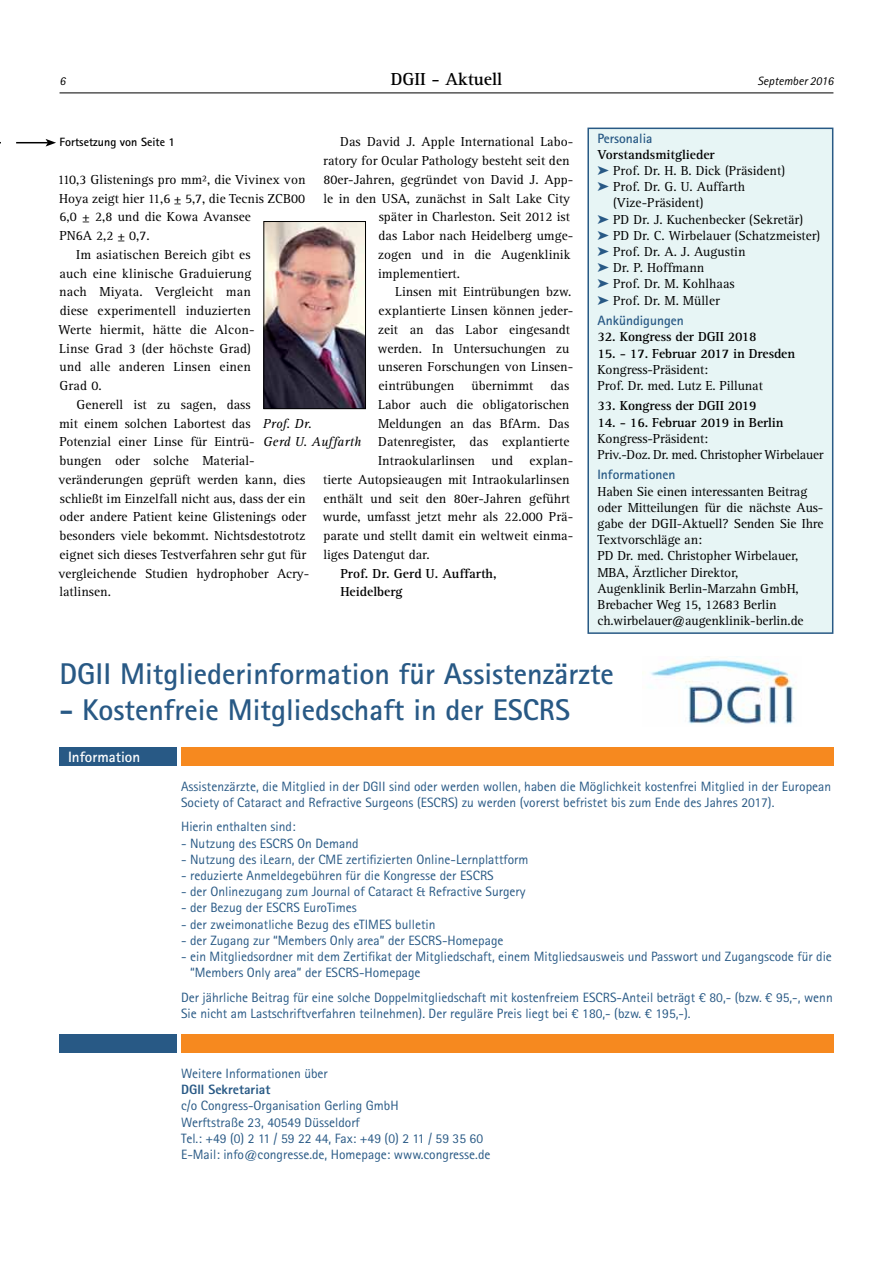
<style>
.page{position:relative;width:893px;height:1263px;background:#fff}
.page>*{position:absolute;margin:0;border:0;box-sizing:border-box;transform-origin:0 0}
.t1{font:700 30px "Rotis Sans Serif Std";color:#285985}
.t2{font:700 18px "Rotis Serif Std";color:#000}
.t3{font:700 15px "Rotis Sans Serif Std";color:#fff}
.t4{font:13.5px/16.2px "Rotis Serif Std";color:#000}
.t5{font:13.5px/16.2px "Rotis Sans Serif Std";color:#285985}
.t6{font:700 13.5px/18.8px "Rotis Serif Std";letter-spacing:-.01em;color:#000}
.t7{font:13.5px/16.2px "Rotis Serif Std";letter-spacing:-.02em;color:#000}
.t8{font:700 13.5px "Rotis Sans Serif Std";color:#285985}
.t9{font:italic 13.5px/18.8px "Rotis Serif Std";letter-spacing:.01em;color:#000}
.t10{font:800 13.5px "Rotis Sans Serif Std";color:#285985}
.t11{font:700 12px "Rotis Sans Serif Std";color:#000}
.t12{font:italic 12px "Rotis Sans Serif Std";color:#000}
</style>
<div class="page">
<hr style="left:60px;top:93px;width:773px;height:1px;background:#000">
<svg style="left:0;top:139px;width:56px;height:8px"></svg>
<img style="left:649px;top:656px;width:147px;height:68px">
<div style="left:60px;top:747px;width:117px;height:19px;background:#285985"></div>
<div style="left:60px;top:1034px;width:117px;height:19px;background:#285985"></div>
<div style="left:181px;top:747px;width:652px;height:19px;background:#f6891f"></div>
<div style="left:181px;top:1034px;width:652px;height:19px;background:#f6891f"></div>
<div style="left:588px;top:128px;width:245px;height:505px;background:#e7f5f5"></div>
<div style="left:587px;top:128px;width:246px;height:506px;border:2px solid #285985"></div>
<img style="left:266px;top:223px;width:98px;height:184px">
<div style="left:264px;top:221px;width:102px;height:188px;border:1px solid #000"></div>
<p class="t12" style="left:60px;top:74px;width:7px">6</p>
<h2 class="t2" style="left:391px;top:68px;width:113px">DGII - Aktuell</h2>
<p class="t12" style="left:757px;top:74px;width:77px">September 2016</p>
<p class="t4" style="left:340px;top:134px;width:234px">Das David J. Apple International Labo-</p>
<p class="t4" style="left:323px;top:153px;width:248px">ratory for Ocular Pathology besteht seit den</p>
<p class="t4" style="left:323px;top:172px;width:251px">80er-Jahren, gegründet von David J. App-</p>
<p class="t4" style="left:323px;top:190px;width:248px">le in den USA, zunächst in Salt Lake City</p>
<p class="t4" style="left:379px;top:209px;width:193px">später in Charleston. Seit 2012 ist</p>
<p class="t4" style="left:379px;top:228px;width:196px">das Labor nach Heidelberg umge-</p>
<p class="t4" style="left:378px;top:247px;width:194px">zogen und in die Augenklinik</p>
<p class="t4" style="left:378px;top:265px;width:83px">implementiert.</p>
<p class="t4" style="left:395px;top:284px;width:178px">Linsen mit Eintrübungen bzw.</p>
<p class="t4" style="left:379px;top:303px;width:196px">explantierte Linsen können jeder-</p>
<p class="t4" style="left:378px;top:322px;width:193px">zeit an das Labor eingesandt</p>
<p class="t4" style="left:378px;top:340px;width:193px">werden. In Untersuchungen zu</p>
<p class="t4" style="left:378px;top:359px;width:195px">unseren Forschungen von Linsen-</p>
<p class="t4" style="left:379px;top:378px;width:77px">eintrübungen</p>
<p class="t4" style="left:471px;top:378px;width:64px">übernimmt</p>
<p class="t4" style="left:550px;top:378px;width:20px">das</p>
<p class="t4" style="left:378px;top:397px;width:193px">Labor auch die obligatorischen</p>
<p class="t4" style="left:378px;top:415px;width:192px">Meldungen an das BfArm. Das</p>
<p class="t4" style="left:378px;top:434px;width:193px">Datenregister, das explantierte</p>
<p class="t4" style="left:378px;top:453px;width:197px">Intraokularlinsen und explan-</p>
<p class="t4" style="left:323px;top:472px;width:248px">tierte Autopsieaugen mit Intraokularlinsen</p>
<p class="t4" style="left:324px;top:490px;width:248px">enthält und seit den 80er-Jahren geführt</p>
<p class="t4" style="left:323px;top:509px;width:252px">wurde, umfasst jetzt mehr als 22.000 Prä-</p>
<p class="t4" style="left:323px;top:528px;width:251px">parate und stellt damit ein weltweit einma-</p>
<p class="t4" style="left:323px;top:547px;width:108px">liges Datengut dar.</p>
<p class="t6" style="left:340px;top:564px;width:158px">Prof. Dr. Gerd U. Auffarth,<br>Heidelberg</p>
<p class="t11" style="left:60px;top:135px;width:117px">Fortsetzung von Seite 1</p>
<p class="t4" style="left:57px;top:172px;width:250px">110,3 Glistenings pro mm², die Vivinex von</p>
<p class="t4" style="left:59px;top:190px;width:247px">Hoya zeigt hier 11,6 ± 5,7, die Tecnis ZCB00</p>
<p class="t4" style="left:59px;top:209px;width:193px">6,0 ± 2,8 und die Kowa Avansee</p>
<p class="t4" style="left:59px;top:228px;width:92px">PN6A 2,2 ± 0,7.</p>
<p class="t4" style="left:76px;top:247px;width:176px">Im asiatischen Bereich gibt es</p>
<p class="t4" style="left:60px;top:265px;width:193px">auch eine klinische Graduierung</p>
<p class="t4" style="left:59px;top:284px;width:193px">nach Miyata. Vergleicht man</p>
<p class="t4" style="left:60px;top:303px;width:193px">diese experimentell induzierten</p>
<p class="t4" style="left:58px;top:322px;width:198px">Werte hiermit, hätte die Alcon-</p>
<p class="t4" style="left:59px;top:340px;width:193px">Linse Grad 3 (der höchste Grad)</p>
<p class="t4" style="left:59px;top:359px;width:193px">und alle anderen Linsen einen</p>
<p class="t4" style="left:59px;top:378px;width:44px">Grad 0.</p>
<p class="t4" style="left:76px;top:397px;width:176px">Generell ist zu sagen, dass</p>
<p class="t4" style="left:59px;top:415px;width:193px">mit einem solchen Labortest das</p>
<p class="t4" style="left:59px;top:434px;width:197px">Potenzial einer Linse für Eintrü-</p>
<p class="t4" style="left:59px;top:453px;width:197px">bungen oder solche Material-</p>
<p class="t4" style="left:58px;top:472px;width:248px">veränderungen geprüft werden kann, dies</p>
<p class="t4" style="left:60px;top:490px;width:247px">schließt im Einzelfall nicht aus, dass der ein</p>
<p class="t4" style="left:60px;top:509px;width:248px">oder andere Patient keine Glistenings oder</p>
<p class="t4" style="left:59px;top:528px;width:248px">besonders viele bekommt. Nichtsdestotrotz</p>
<p class="t4" style="left:60px;top:547px;width:248px">eignet sich dieses Testverfahren sehr gut für</p>
<p class="t4" style="left:58px;top:565px;width:251px">vergleichende Studien hydrophober Acry-</p>
<p class="t4" style="left:59px;top:584px;width:53px">latlinsen.</p>
<p class="t9" style="left:263px;top:414px;width:100px">Prof. Dr.<br>Gerd U. Auffarth</p>
<p class="t8" style="left:597px;top:130px;width:56px">Personalia</p>
<p class="t6" style="left:597px;top:145px;width:119px">Vorstandsmitglieder</p>
<p class="t4" style="left:613px;top:163px;width:209px">Prof. Dr. H. B. Dick (Präsident)<br>Prof. Dr. G. U. Auffarth (Vize-Präsident)<br>PD Dr. J. Kuchenbecker (Sekretär)<br>PD Dr. C. Wirbelauer (Schatzmeister)<br>Prof. Dr. A. J. Augustin<br>Dr. P. Hoffmann<br>Prof. Dr. M. Kohlhaas<br>Prof. Dr. M. Müller</p>
<p class="t8" style="left:597px;top:312px;width:88px">Ankündigungen</p>
<p class="t6" style="left:597px;top:328px;width:161px">32. Kongress der DGII 2018</p>
<p class="t6" style="left:597px;top:344px;width:199px">15. - 17. Februar 2017 in Dresden</p>
<p class="t4" style="left:597px;top:362px;width:167px">Kongress-Präsident:<br>Prof. Dr. med. Lutz E. Pillunat</p>
<p class="t6" style="left:597px;top:397px;width:161px">33. Kongress der DGII 2019</p>
<p class="t6" style="left:597px;top:413px;width:187px">14. - 16. Februar 2019 in Berlin</p>
<p class="t7" style="left:597px;top:431px;width:227px">Kongress-Präsident:<br>Priv.-Doz. Dr. med. Christopher Wirbelauer</p>
<p class="t8" style="left:597px;top:466px;width:80px">Informationen</p>
<p class="t4" style="left:597px;top:483px;width:227px">Haben Sie einen interessanten Beitrag oder Mitteilungen für die nächste Aus&shy;gabe der DGII-Aktuell? Senden Sie Ihre Textvorschläge an:<br>PD Dr. med. Christopher Wirbelauer, MBA, Ärztlicher Direktor,<br>Augenklinik Berlin-Marzahn GmbH, Brebacher Weg 15, 12683 Berlin ch.wirbelauer@augenklinik-berlin.de</p>
<h1 class="t1" style="left:60px;top:655px;width:556px">DGII Mitgliederinformation für Assistenzärzte</h1>
<h1 class="t1" style="left:60px;top:691px;width:512px">- Kostenfreie Mitgliedschaft in der ESCRS</h1>
<p class="t3" style="left:68px;top:747px;width:74px">Information</p>
<p class="t5" style="left:181px;top:778px;width:651px">Assistenzärzte, die M itglied in der DGII sind oder werden wollen, haben die Möglichkeit kostenfrei M itglied in der European<br>Society of Cataract and Refractive Surgeons (ESCRS) zu werden (vorerst befristet bis zum Ende des Jahres 2017).</p>
<p class="t5" style="left:181px;top:819px;width:116px">Hierin enthalten sind:</p>
<p class="t5" style="left:181px;top:835px;width:179px">- Nutzung des ESCRS On Demand</p>
<p class="t5" style="left:181px;top:851px;width:146px">- Nutzung des iLearn, der CME</p>
<p class="t5" style="left:346px;top:851px;width:184px">zertifizierten Online-Lernplattform</p>
<p class="t5" style="left:181px;top:867px;width:314px">- reduzierte Anmeldegebühren für die Kongresse der ESCRS</p>
<p class="t5" style="left:181px;top:883px;width:346px">- der Onlinezugang zum Journal of Cataract &amp; Refractive Surgery</p>
<p class="t5" style="left:181px;top:900px;width:177px">- der Bezug der ESCRS EuroTimes</p>
<p class="t5" style="left:181px;top:916px;width:256px">- der zweimonatliche Bezug des eTIMES bulletin</p>
<p class="t5" style="left:181px;top:932px;width:324px">- der Zugang zur “Members Only area” der ESCRS-Homepage</p>
<p class="t5" style="left:190px;top:948px;width:643px;text-indent:-9px">- ein M itgliedsordner mit dem Zertifikat der M itgliedschaft, einem M itgliedsausweis und Passwort und Zugangscode für die “Members Only area” der ESCRS-Homepage</p>
<p class="t5" style="left:181px;top:989px;width:653px">Der jährliche Beitrag für eine solche Doppelmitgliedschaft mit kostenfreiem ESCRS-Anteil beträgt € 80,- (bzw. € 95,-, wenn<br>Sie nicht am Lastschriftverfahren teilnehmen). Der reguläre Preis liegt bei € 180,- (bzw. € 195,-).</p>
<p class="t5" style="left:181px;top:1065px;width:148px">Weitere Informationen über</p>
<p class="t10" style="left:181px;top:1081px;width:91px">DGII Sekretariat</p>
<p class="t5" style="left:181px;top:1097px;width:311px">c/o Congress-Organisation Gerling GmbH<br>Werftstraße 23, 40549 Düsseldorf<br>Tel.: +49 (0) 2 11 / 59 22 44, Fax: +49 (0) 2 11 / 59 35 60<br>E-Mail: info@congresse.de, Homepage: www.congresse.de</p>
</div>
